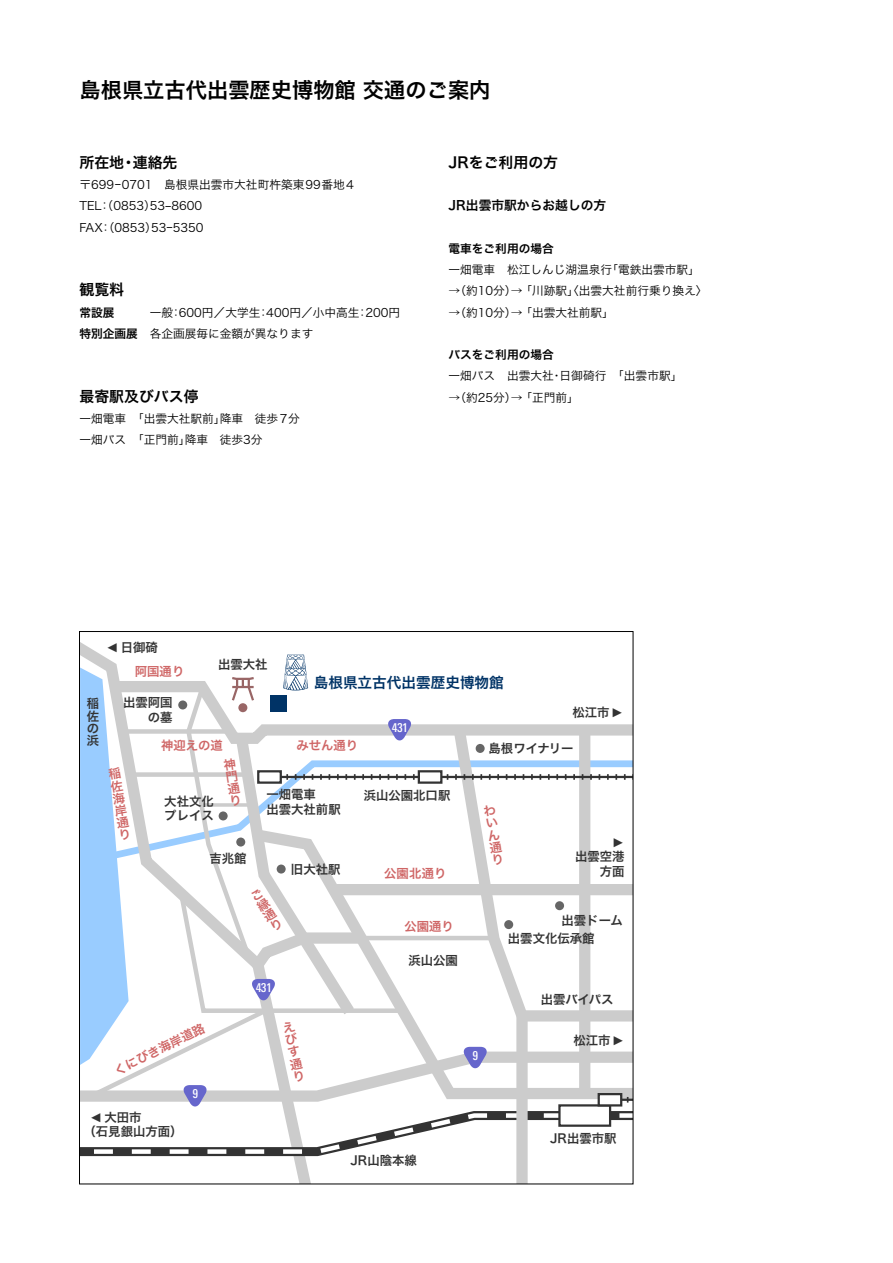
<style>
.page{position:relative;width:893px;height:1263px;background:#fff}
.page>*{position:absolute;margin:0;border:0;box-sizing:border-box;transform-origin:0 0}
.t1{font:21.3px "Hira Kaku Pro W6";color:#000}
.t2{font:14.85px "Hira Kaku Pro W6";color:#000}
.t3{font:14.7px "Hira Kaku Pro W6";color:#036}
.t4{font:12.75px "Hira Kaku Pro W6";color:#000}
.t5{font:12.3px/14.7px "Hira Kaku Pro W6";color:#333}
.t6{font:12.3px/12.3px "Hira Kaku Pro W6";color:#cf6666;text-align:justify}
.t7{font:500 condensed 12.3px "Linotype Univers";letter-spacing:-.05em;color:#fff}
.t8{font:12px/12px "Hira Kaku Pro W6";color:#cf6666;text-align:justify;scale:1.05 1}
.t9{font:11.7px/21.3px "Hira Kaku Pro W3";color:#000}
.t10{font:11.7px "Hira Kaku Pro W6";color:#000}
.s1{font-family:"Hira Kaku Pro W6"}
</style>
<div class="page">
<svg style="left:79px;top:643px;width:555px;height:542px"></svg>
<h1 class="t1" style="left:80px;top:70px;width:413px">島根県立古代出雲歴史博物館交通のご案内</h1>
<p class="t2" style="left:80px;top:149px;width:99px">所在地・連絡先</p>
<p class="t9" style="left:80px;top:173px;width:276px">〒699-0701 島根県出雲市大社町杵築東99番地4<br>TEL：（0853）53-8600<br>FAX：（0853）53-5350</p>
<p class="t2" style="left:80px;top:276px;width:46px">観覧料</p>
<p class="t10" style="left:80px;top:302px;width:37px">常設展</p>
<p class="t9" style="left:80px;top:301px;width:322px;text-indent:70px">一般：600円／大学生：400円／小中高生：200円<span class="s1">特別企画展</span> 各企画展毎に金額が異なります</p>
<p class="t2" style="left:80px;top:383px;width:121px">最寄駅及びバス停</p>
<p class="t9" style="left:80px;top:407px;width:222px">一畑電車「出雲大社駅前」降車 徒歩7分一畑バス「正門前」降車 徒歩3分</p>
<p class="t2" style="left:448px;top:149px;width:111px">JRをご利用の方</p>
<p class="t4" style="left:448px;top:194px;width:159px">JR出雲市駅からお越しの方</p>
<p class="t10" style="left:448px;top:238px;width:107px">電車をご利用の場合</p>
<p class="t9" style="left:448px;top:258px;width:253px">一畑電車 松江しんじ湖温泉行「電鉄出雲市駅」</p>
<p class="t9" style="left:448px;top:279px;width:260px">→（約10分）→「川跡駅〈」出雲大社前行乗り換え〉</p>
<p class="t9" style="left:448px;top:301px;width:167px">→（約10分）→「出雲大社前駅」</p>
<p class="t10" style="left:448px;top:344px;width:107px">バスをご利用の場合</p>
<p class="t9" style="left:448px;top:364px;width:235px">一畑バス 出雲大社・日御碕行「出雲市駅」</p>
<p class="t9" style="left:448px;top:386px;width:132px">→（約25分）→「正門前」</p>
<p class="t5" style="left:121px;top:639px;width:39px">日御碕</p>
<p class="t5" style="left:87px;top:697px;width:14px;line-height:12.3px;text-align:justify">稲佐の浜</p>
<p class="t6" style="left:135px;top:664px;width:51px">阿国通り</p>
<p class="t5" style="left:123px;top:695px;width:51px;text-align:right">出雲阿国の墓</p>
<p class="t5" style="left:218px;top:656px;width:51px">出雲大社</p>
<p class="t6" style="left:161px;top:739px;width:63px">神迎えの道</p>
<p class="t3" style="left:314px;top:669px;width:192px">島根県立古代出雲歴史博物館</p>
<p class="t7" style="left:392px;top:720px;width:18px">431</p>
<p class="t5" style="left:572px;top:704px;width:53px">松江市✓</p>
<p class="t6" style="left:296px;top:738px;width:63px">みせん通り</p>
<p class="t5" style="left:489px;top:741px;width:86px">島根ワイナリー</p>
<p class="t6" style="left:108px;top:768px;width:14px;rotate:-9deg">稲佐海岸通り</p>
<p class="t6" style="left:223px;top:759px;width:14px;rotate:-9deg">神門通り</p>
<p class="t5" style="left:164px;top:793px;width:51px">大社文化プレイス</p>
<p class="t5" style="left:209px;top:850px;width:39px">吉兆館</p>
<p class="t5" style="left:266px;top:787px;width:76px">一畑電車<br>出雲大社前駅</p>
<p class="t5" style="left:364px;top:788px;width:88px">浜山公園北口駅</p>
<p class="t5" style="left:291px;top:861px;width:51px">旧大社駅</p>
<p class="t6" style="left:384px;top:867px;width:64px">公園北通り</p>
<p class="t8" style="left:248px;top:892px;width:14px;rotate:-32deg">ご縁通り</p>
<p class="t7" style="left:256px;top:980px;width:18px">431</p>
<p class="t6" style="left:112px;top:1065px;width:100px;rotate:-26deg">くにびき海岸道路</p>
<p class="t6" style="left:281px;top:1022px;width:14px;rotate:-12deg">えびす通り</p>
<p class="t7" style="left:192px;top:1086px;width:7px">9</p>
<p class="t6" style="left:404px;top:920px;width:51px">公園通り</p>
<p class="t5" style="left:408px;top:952px;width:51px">浜山公園</p>
<p class="t6" style="left:483px;top:805px;width:14px;rotate:-9deg">わいん通り</p>
<p class="t5" style="left:575px;top:848px;width:51px;text-align:right">出雲空港方面</p>
<p class="t5" style="left:562px;top:912px;width:63px">出雲ドーム</p>
<p class="t5" style="left:508px;top:931px;width:88px">出雲文化伝承館</p>
<p class="t5" style="left:541px;top:992px;width:74px">出雲バイパス</p>
<p class="t7" style="left:473px;top:1048px;width:7px">9</p>
<p class="t5" style="left:574px;top:1032px;width:53px">松江市✓</p>
<p class="t5" style="left:84px;top:1109px;width:100px;text-indent:21px">大田市<br>（石見銀山方面）</p>
<p class="t5" style="left:351px;top:1152px;width:68px">JR山陰本線</p>
<p class="t5" style="left:550px;top:1131px;width:68px">JR出雲市駅</p>
</div>
